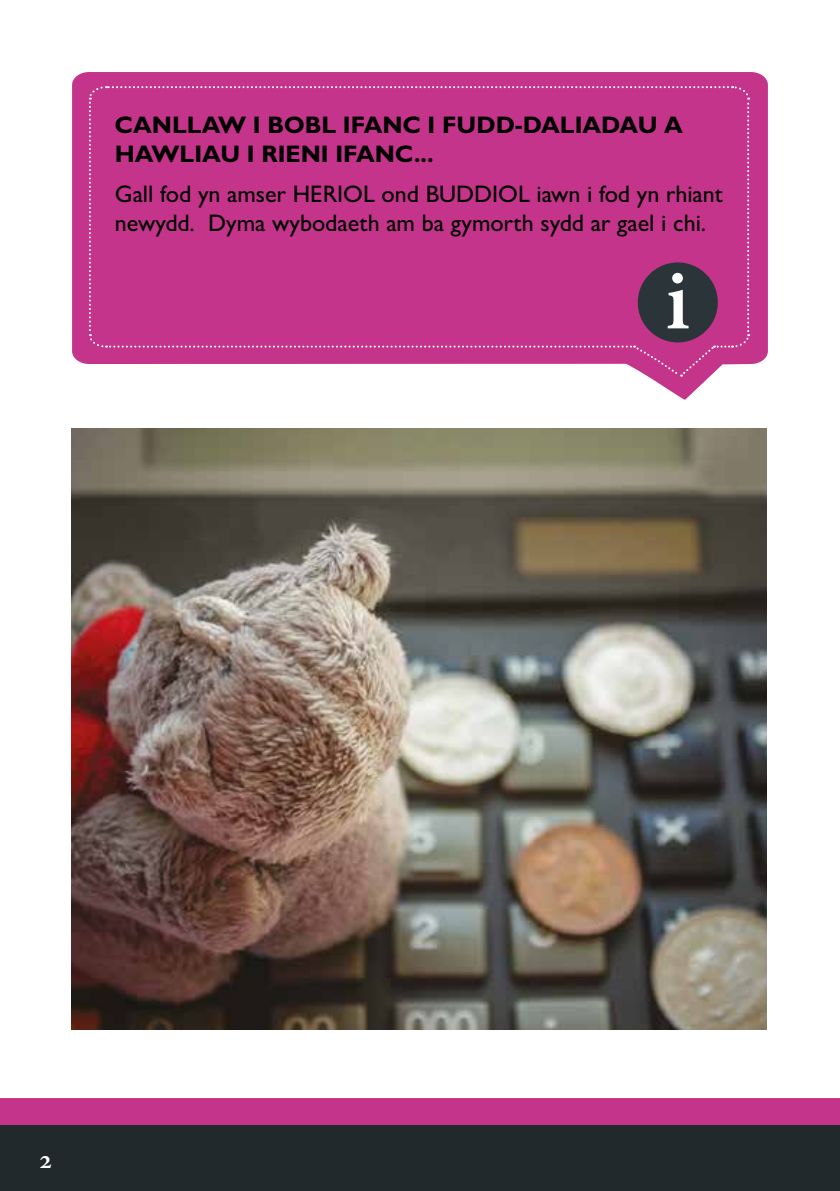
<style>
.page{position:relative;width:840px;height:1191px;background:#fff}
.page>*{position:absolute;margin:0;border:0;box-sizing:border-box;transform-origin:0 0}
.t1{font:700 84px "Adobe Hebrew";color:#fff}
.t2{font:700 26px "Adobe Hebrew";color:#fff}
.t3{font:500 24px/28.8px "Gill Sans MT Pro";color:#000}
.t4{font:700 24px/28.8px "Gill Sans MT Pro";color:#000}
</style>
<div class="page">
<div style="left:0;top:1098px;width:839px;height:27px;background:#c4348a"></div>
<div style="left:0;top:1125px;width:839px;height:66px;background:#21292c"></div>
<svg style="left:72px;top:72px;width:695px;height:328px;fill:#c4348a"></svg>
<div style="left:88px;top:85px;width:662px;height:292px;background:#c4348a"></div>
<div style="left:637px;top:262px;width:80px;height:80px;background:#2b3438;border-radius:50%"></div>
<img style="left:71px;top:428px;width:695px;height:601px">
<p class="t4" style="left:115px;top:110px;width:569px">CANLLAW I BOBL IFANC I FUDD-DALIADAU A<br>HAWLIAU I RIENI IFANC...</p>
<p class="t3" style="left:115px;top:179px;width:609px">Gall fod yn amser HERIOL ond BUDDIOL iawn i fod yn rhiant newydd. Dyma wybodaeth am ba gymorth sydd ar gael i chi.</p>
<h1 class="t1" style="left:664px;top:250px;width:26px">i</h1>
<p class="t2" style="left:39px;top:1143px;width:15px">2</p>
</div>
